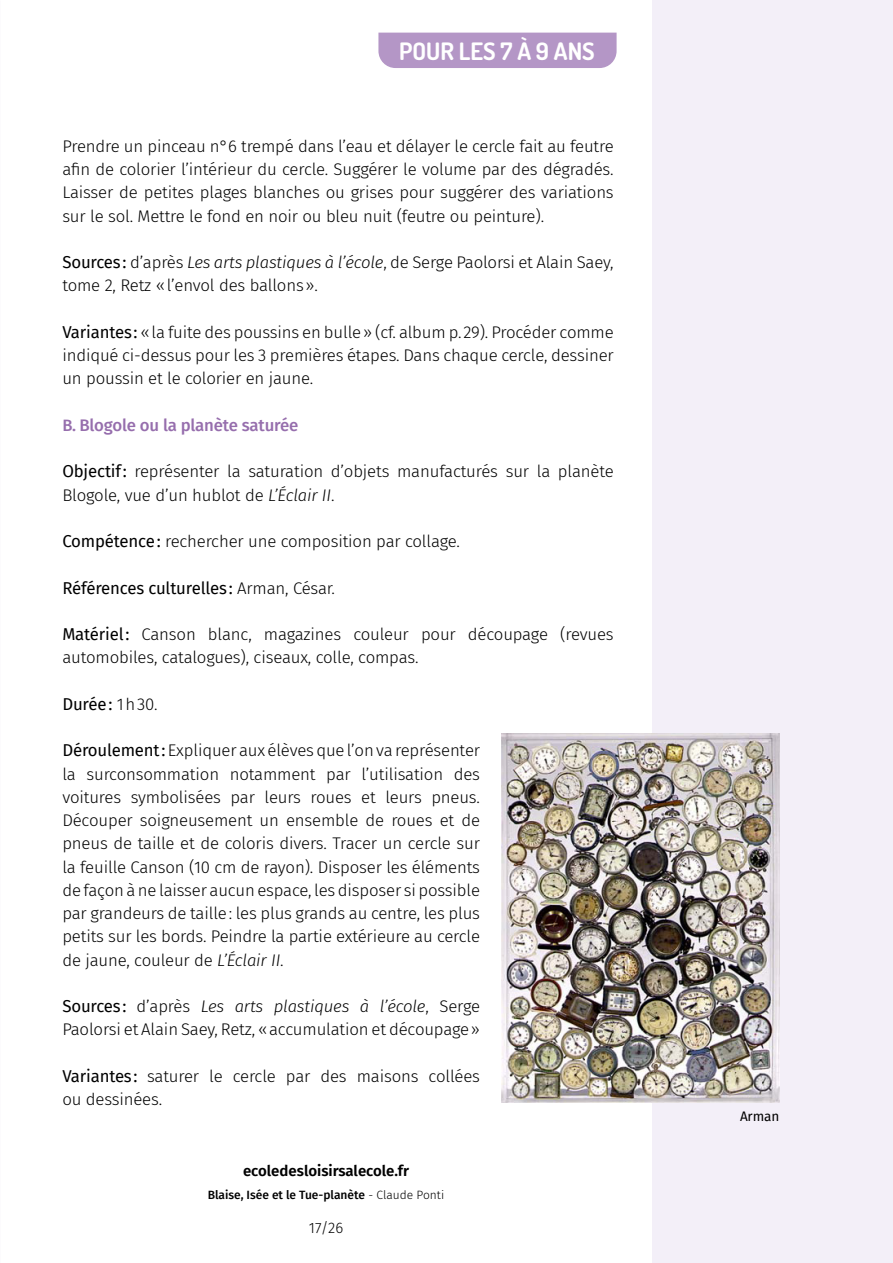
<style>
.page{position:relative;width:893px;height:1263px;background:#fff}
.page>*{position:absolute;margin:0;border:0;box-sizing:border-box;transform-origin:0 0}
.t1{font:700 24px "Dosis";color:#fff}
.t2{font:300 16.8px/23.2px "Fira Sans";letter-spacing:-.01em;color:#000}
.t3{font:16.8px "Fira Sans";letter-spacing:-.01em;color:#000}
.t4{font:500 16.8px "Fira Sans";letter-spacing:-.01em;color:#966ead}
.t5{font:600 15px "Fira Sans";color:#000}
.t6{font:300 15px "Fira Sans";color:#000}
.t7{font:13.5px "Fira Sans";letter-spacing:-.01em;color:#000}
.t8{font:500 12px "Fira Sans";color:#000}
.s1{font-weight:400}
.s2{font-style:italic}
.s3{font-size:16.5px}
.s4{font-weight:300}
</style>
<div class="page">
<div style="left:652px;top:0;width:241px;height:1263px;background:#f3eff8"></div>
<div style="left:378px;top:33px;width:239px;height:35px;background:#b496c6"></div>
<img style="left:501px;top:733px;width:278px;height:369px">
<h1 class="t1" style="left:399px;top:35px;width:197px">POUR LES 7 À 9 ANS</h1>
<p class="t2" style="left:62px;top:134px;width:553px;text-align:justify">Prendre un pinceau n°6 trempé dans l’eau et délayer le cercle fait au feutre afin de colorier l’intérieur du cercle. Suggérer le volume par des dégradés.<br>Laisser de petites plages blanches ou grises pour suggérer des variations sur le sol. Mettre le fond en noir ou bleu nuit (feutre ou peinture).</p>
<p class="t2" style="left:62px;top:250px;width:553px"><span class="s1">Sources:</span> d’après <span class="s2">Les arts plastiques à l’école</span>, de Serge Paolorsi et Alain Saey, tome 2, Retz «l’envol des ballons».</p>
<p class="t2" style="left:62px;top:320px;width:553px;text-align:justify"><span class="s1">Variantes:</span> «la fuite des poussins en bulle» (cf. album p.29). Procéder comme indiqué ci-dessus pour les 3 premières étapes. Dans chaque cercle, dessiner un poussin et le colorier en jaune.</p>
<p class="t4" style="left:62px;top:411px;width:238px"><span class="s3">B.</span> Blogole ou la planète saturée</p>
<p class="t2" style="left:62px;top:460px;width:553px"><span class="s1">Objectif:</span> représenter la saturation d’objets manufacturés sur la planète<br>Blogole, vue d’un hublot de <span class="s2">L’Éclair II</span>.</p>
<p class="t2" style="left:62px;top:529px;width:399px"><span class="s1">Compétence:</span> rechercher une composition par collage.</p>
<p class="t3" style="left:62px;top:575px;width:274px">Références culturelles: <span class="s4">Arman, César.</span></p>
<p class="t2" style="left:62px;top:622px;width:553px"><span class="s1">Matériel:</span> Canson blanc, magazines couleur pour découpage (revues automobiles, catalogues), ciseaux, colle, compas.</p>
<p class="t3" style="left:62px;top:691px;width:97px">Durée: <span class="s4">1h30.</span></p>
<p class="t2" style="left:62px;top:739px;width:419px;text-align:justify"><span class="s1">Déroulement:</span> Expliquer aux élèves que l’on va représenter la surconsommation notamment par l’utilisation des voitures symbolisées par leurs roues et leurs pneus.<br>Découper soigneusement un ensemble de roues et de pneus de taille et de coloris divers. Tracer un cercle sur la feuille Canson (10 cm de rayon). Disposer les éléments de façon à ne laisser aucun espace, les disposer si possible par grandeurs de taille: les plus grands au centre, les plus petits sur les bords. Peindre la partie extérieure au cercle de jaune, couleur de <span class="s2">L’Éclair II</span>.</p>
<p class="t2" style="left:62px;top:994px;width:419px"><span class="s1">Sources:</span> d’après <span class="s2">Les arts plastiques à l’école</span>, Serge<br>Paolorsi et Alain Saey, Retz, «accumulation et découpage»</p>
<p class="t2" style="left:62px;top:1064px;width:419px"><span class="s1">Variantes:</span> saturer le cercle par des maisons collées ou dessinées.</p>
<p class="t5" style="left:243px;top:1159px;width:167px">ecoledesloisirsalecole.fr</p>
<p class="t8" style="left:208px;top:1185px;width:238px">Blaise, Isée et le Tue-planète <span class="s4">- Claude Ponti</span></p>
<p class="t6" style="left:309px;top:1217px;width:36px">17/26</p>
<p class="t7" style="left:740px;top:1106px;width:41px">Arman</p>
</div>
